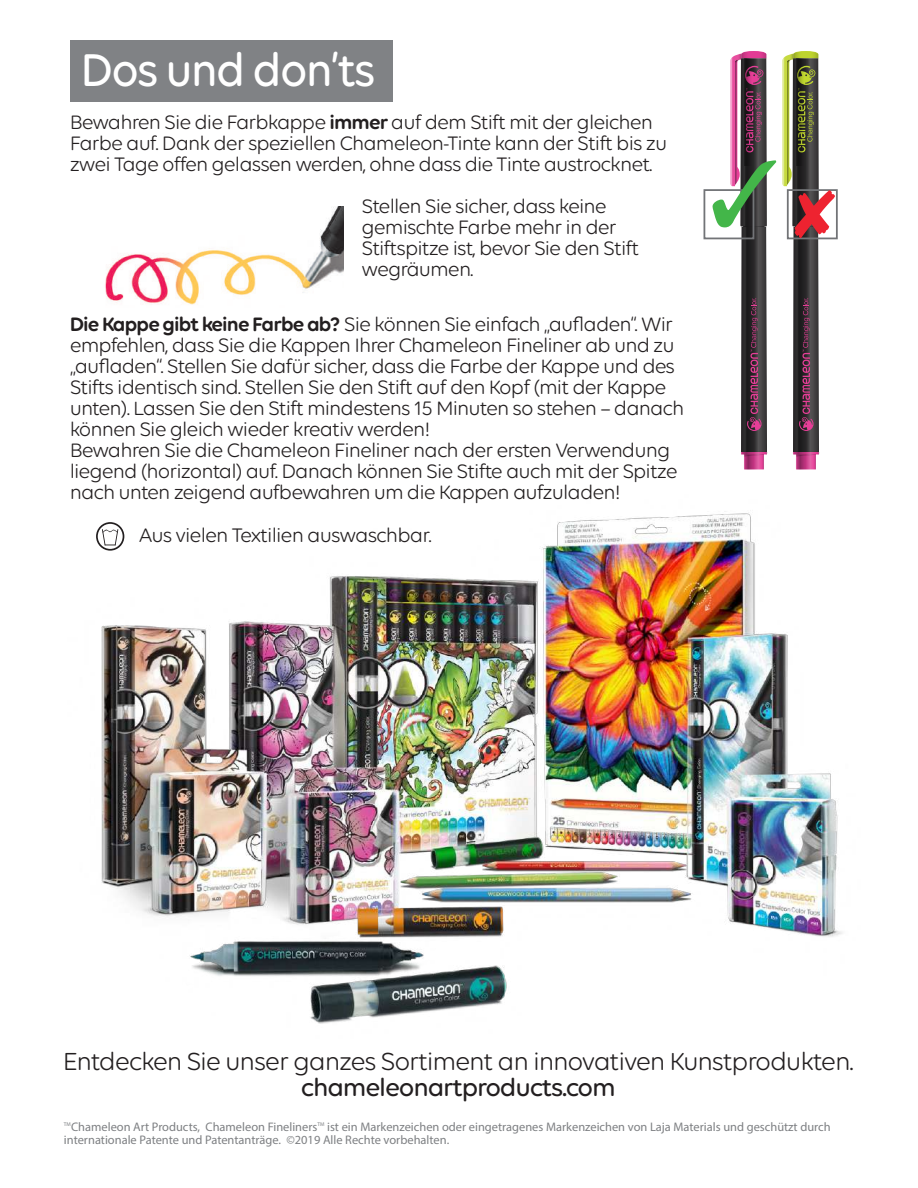
<style>
.page{position:relative;width:918px;height:1188px;background:#fff}
.page>*{position:absolute;margin:0;border:0;box-sizing:border-box;transform-origin:0 0}
.t1{font:500 49.5px "Volte Rounded";letter-spacing:-.04em;color:#fff;scale:.94 1}
.t2{font:26.55px "Volte Rounded";letter-spacing:-.045em;color:#231f20}
.t3{font:500 26.55px "Volte Rounded";letter-spacing:-.045em;color:#231f20}
.t4{font:21.15px "Volte Rounded";letter-spacing:-.045em;color:#231f20}
.t5{font:21px/21px "Volte Rounded";letter-spacing:-.045em;color:#231f20}
.t6{font:12.45px/12.5px "Myriad Pro";color:#7e8083}
.t7{font:5.4px "Myriad Pro";color:#7e8083}
.s1{font-weight:600}
</style>
<div class="page">
<img style="left:105px;top:207px;width:238px;height:98px">
<img style="left:101px;top:513px;width:741px;height:511px">
<div style="left:704px;top:189px;width:50px;height:50px;border:2px solid #727477"></div>
<svg style="left:713px;top:51px;width:63px;height:418px"></svg>
<div style="left:787px;top:189px;width:51px;height:50px;border:2px solid #727477"></div>
<svg style="left:782px;top:51px;width:53px;height:418px"></svg>
<svg style="left:96px;top:522px;width:28px;height:29px"></svg>
<div style="left:70px;top:40px;width:322px;height:62px;background:#808285"></div>
<h1 class="t1" style="left:81px;top:41px;width:315px">Dos und don’ts</h1>
<p class="t5" style="left:70px;top:111px;width:599px">Bewahren Sie die Farbkappe <span class="s1">immer</span> auf dem Stift mit der gleichen<br>Farbe auf. Dank der speziellen Chameleon-Tinte kann der Stift bis zu zwei Tage offen gelassen werden, ohne dass die Tinte austrocknet.</p>
<p class="t5" style="left:362px;top:195px;width:279px">Stellen Sie sicher, dass keine gemischte Farbe mehr in der<br>Stiftspitze ist, bevor Sie den Stift wegräumen.</p>
<p class="t5" style="left:70px;top:313px;width:616px"><span class="s1">Die Kappe gibt keine Farbe ab?</span> Sie können Sie einfach „aufladen“. Wir empfehlen, dass Sie die Kappen Ihrer Chameleon Fineliner ab und zu „aufladen“. Stellen Sie dafür sicher, dass die Farbe der Kappe und des Stifts identisch sind. Stellen Sie den Stift auf den Kopf (mit der Kappe unten). Lassen Sie den Stift mindestens 15 Minuten so stehen – danach können Sie gleich wieder kreativ werden!<br>Bewahren Sie die Chameleon Fineliner nach der ersten Verwendung liegend (horizontal) auf. Danach können Sie Stifte auch mit der Spitze nach unten zeigend aufbewahren um die Kappen aufzuladen!</p>
<p class="t4" style="left:139px;top:523px;width:295px">Aus vielen Textilien auswaschbar.</p>
<p class="t2" style="left:63px;top:1046px;width:792px">Entdecken Sie unser ganzes Sortiment an innovativen Kunstprodukten.</p>
<p class="t3" style="left:301px;top:1072px;width:316px">chameleonartproducts.com</p>
<p class="t7" style="left:64px;top:1121px;width:9px">TM</p>
<p class="t6" style="left:71px;top:1121px;width:248px">Chameleon Art Products, Chameleon Fineliners</p>
<p class="t7" style="left:317px;top:1121px;width:9px">TM</p>
<p class="t6" style="left:64px;top:1121px;width:768px;text-indent:263px">ist ein Markenzeichen oder eingetragenes Markenzeichen von Laja Materials und geschützt durch internationale Patente und Patentanträge. ©2019 Alle Rechte vorbehalten.</p>
</div>
